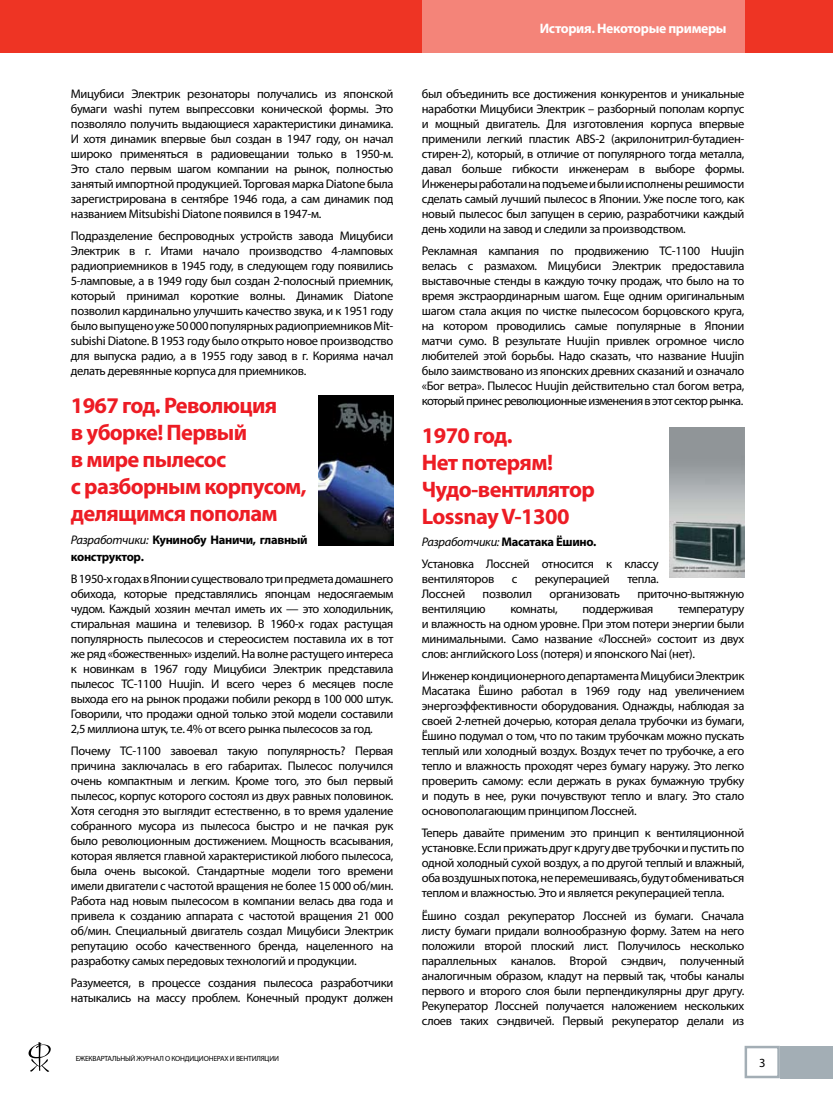
<style>
.page{position:relative;width:833px;height:1099px;background:#fff}
.page>*{position:absolute;margin:0;border:0;box-sizing:border-box;transform-origin:0 0}
.t1{font:700 22.5px/27px "Myriad Pro";letter-spacing:-.03em;color:#ed1c24}
.t2{font:700 13.75px "Myriad Pro";letter-spacing:-.025em;color:#fff}
.t3{font:12.5px/15px "Myriad Pro";letter-spacing:-.025em;color:#000;text-align:justify}
.t4{font:700 12.5px/16.2px "Myriad Pro";letter-spacing:-.025em;color:#000}
.t5{font:7.5px "Myriad Pro";letter-spacing:-.025em;color:#000}
.s1{font-weight:400;font-style:italic}
.s2{font-style:italic}
.s3{font-weight:700}
</style>
<div class="page">
<div style="left:744px;top:1045px;width:36px;height:33px;border:2px solid #a3aeb5"></div>
<div style="left:780px;top:1045px;width:53px;height:33px;background:#a3aeb5"></div>
<svg style="left:29px;top:1042px;width:22px;height:29px"></svg>
<div style="left:0;top:0;width:833px;height:53px;background:#ee3424"></div>
<div style="left:422px;top:0;width:322px;height:53px;background:#f48479"></div>
<img style="left:318px;top:396px;width:75px;height:150px">
<img style="left:669px;top:428px;width:75px;height:150px">
<p class="t3" style="left:71px;top:86px;width:324px">Мицубиси Электрик резонаторы получались из японской бумаги washi путем выпрессовки конической формы. Это позволяло получить выдающиеся характеристики динамика.<br>И хотя динамик впервые был создан в 1947 году, он начал широко применяться в радиовещании только в 1950-м.<br>Это стало первым шагом компании на рынок, полностью занятый импортной продукцией. Торговая марка Diatone была зарегистрирована в сентябре 1946 года, а сам динамик под названием Mitsubishi Diatone появился в 1947-м.</p>
<p class="t3" style="left:71px;top:228px;width:324px">Подразделение беспроводных устройств завода Мицубиси Электрик в г. Итами начало производство 4-ламповых радиоприемников в 1945 году, в следующем году появились 5-ламповые, а в 1949 году был создан 2-полосный приемник, который принимал короткие волны. Динамик Diatone позволил кардинально улучшить качество звука, и к 1951 году было выпущено уже 50 000 популярных радиоприемников Mit&shy;subishi Diatone. В 1953 году было открыто новое производство для выпуска радио, а в 1955 году завод в г. Корияма начал делать деревянные корпуса для приемников.</p>
<h1 class="t1" style="left:71px;top:391px;width:237px">1967 год. Революция<br>в уборке! Первый<br>в мире пылесос<br>с разборным корпусом, делящимся пополам</h1>
<p class="t4" style="left:71px;top:531px;width:238px"><span class="s1">Разработчики:</span> Кунинобу Наничи, главный конструктор.</p>
<p class="t3" style="left:71px;top:570px;width:324px">В 1950-х годах в Японии существовало три предмета домашнего обихода, которые представлялись японцам недосягаемым чудом. Каждый хозяин мечтал иметь их — это холодильник, стиральная машина и телевизор. В 1960-х годах растущая популярность пылесосов и стереосистем поставила их в тот же ряд «божественных» изделий. На волне растущего интереса к новинкам в 1967 году Мицубиси Электрик представила пылесос ТС-1100 Huujin. И всего через 6 месяцев после выхода его на рынок продажи побили рекорд в 100 000 штук.<br>Говорили, что продажи одной только этой модели составили 2,5 миллиона штук, т.е. 4% от всего рынка пылесосов за год.</p>
<p class="t3" style="left:71px;top:743px;width:324px">Почему ТС-1100 завоевал такую популярность? Первая причина заключалась в его габаритах. Пылесос получился очень компактным и легким. Кроме того, это был первый пылесос, корпус которого состоял из двух равных половинок.<br>Хотя сегодня это выглядит естественно, в то время удаление собранного мусора из пылесоса быстро и не пачкая рук было революционным достижением. Мощность всасывания, которая является главной характеристикой любого пылесоса, была очень высокой. Стандартные модели того времени имели двигатели с частотой вращения не более 15 000 об/мин.<br>Работа над новым пылесосом в компании велась два года и привела к созданию аппарата с частотой вращения 21 000 об/мин. Специальный двигатель создал Мицубиси Электрик репутацию особо качественного бренда, нацеленного на разработку самых передовых технологий и продукции.</p>
<p class="t3" style="left:71px;top:975px;width:324px">Разумеется, в процессе создания пылесоса разработчики натыкались на массу проблем. Конечный продукт должен</p>
<p class="t5" style="left:76px;top:1053px;width:205px">ЕЖЕКВАРТАЛЬНЫЙ ЖУРНАЛ О КОНДИЦИОНЕРАХ И ВЕНТИЛЯЦИИ</p>
<p class="t2" style="left:540px;top:20px;width:188px">История. Некоторые примеры</p>
<p class="t3" style="left:422px;top:86px;width:324px">был объединить все достижения конкурентов и уникальные наработки Мицубиси Электрик – разборный пополам корпус и мощный двигатель. Для изготовления корпуса впервые применили легкий пластик ABS-2 (акрилонитрил-бутадиен&shy;стирен-2), который, в отличие от популярного тогда металла, давал больше гибкости инженерам в выборе формы.<br>Инженеры работали на подъеме и были исполнены решимости сделать самый лучший пылесос в Японии. Уже после того, как новый пылесос был запущен в серию, разработчики каждый день ходили на завод и следили за производством.</p>
<p class="t3" style="left:422px;top:243px;width:324px">Рекламная кампания по продвижению TC-1100 Huujin велась с размахом. Мицубиси Электрик предоставила выставочные стенды в каждую точку продаж, что было на то время экстраординарным шагом. Еще одним оригинальным шагом стала акция по чистке пылесосом борцовского круга, на котором проводились самые популярные в Японии матчи сумо. В результате Huujin привлек огромное число любителей этой борьбы. Надо сказать, что название Huujin было заимствовано из японских древних сказаний и означало «Бог ветра». Пылесос Huujin действительно стал богом ветра, который принес революционные изменения в этот сектор рынка.</p>
<h1 class="t1" style="left:422px;top:421px;width:175px">1970 год.<br>Нет потерям!<br>Чудо-вентилятор<br>Lossnay V-1300</h1>
<p class="t3" style="left:422px;top:530px;width:238px;line-height:22.1px"><span class="s2">Разработчики:</span> <span class="s3">Масатака Ёшино.<br></span>Установка Лоссней относится к классу</p>
<p class="t3" style="left:422px;top:571px;width:74px">вентиляторов</p>
<p class="t3" style="left:512px;top:571px;width:7px">с</p>
<p class="t3" style="left:535px;top:571px;width:77px">рекуперацией</p>
<p class="t3" style="left:627px;top:571px;width:33px">тепла.</p>
<p class="t3" style="left:422px;top:586px;width:45px">Лоссней</p>
<p class="t3" style="left:482px;top:586px;width:51px">позволил</p>
<p class="t3" style="left:549px;top:586px;width:72px">организовать</p>
<p class="t3" style="left:637px;top:586px;width:108px">приточно-вытяжную</p>
<p class="t3" style="left:422px;top:601px;width:65px">вентиляцию</p>
<p class="t3" style="left:510px;top:601px;width:49px">комнаты,</p>
<p class="t3" style="left:582px;top:601px;width:72px">поддерживая</p>
<p class="t3" style="left:422px;top:601px;width:324px;text-indent:256px">температуру и влажность на одном уровне. При этом потери энергии были минимальными. Само название «Лоссней» состоит из двух слов: английского Loss (потеря) и японского Nai (нет).</p>
<p class="t3" style="left:422px;top:668px;width:324px">Инженер кондиционерного департамента Мицубиси Электрик Масатака Ёшино работал в 1969 году над увеличением энергоэффективности оборудования. Однажды, наблюдая за своей 2-летней дочерью, которая делала трубочки из бумаги, Ёшино подумал о том, что по таким трубочкам можно пускать теплый или холодный воздух. Воздух течет по трубочке, а его тепло и влажность проходят через бумагу наружу. Это легко проверить самому: если держать в руках бумажную трубку и подуть в нее, руки почувствуют тепло и влагу. Это стало основополагающим принципом Лоссней.</p>
<p class="t3" style="left:422px;top:825px;width:324px">Теперь давайте применим это принцип к вентиляционной установке. Если прижать друг к другу две трубочки и пустить по одной холодный сухой воздух, а по другой теплый и влажный, оба воздушных потока, не перемешиваясь, будут обмениваться теплом и влажностью. Это и является рекуперацией тепла.</p>
<p class="t3" style="left:422px;top:907px;width:324px">Ёшино создал рекуператор Лоссней из бумаги. Сначала листу бумаги придали волнообразную форму. Затем на него положили второй плоский лист. Получилось несколько параллельных каналов. Второй сэндвич, полученный аналогичным образом, кладут на первый так, чтобы каналы первого и второго слоя были перпендикулярны друг другу.<br>Рекуператор Лоссней получается наложением нескольких слоев таких сэндвичей. Первый рекуператор делали из</p>
</div>
